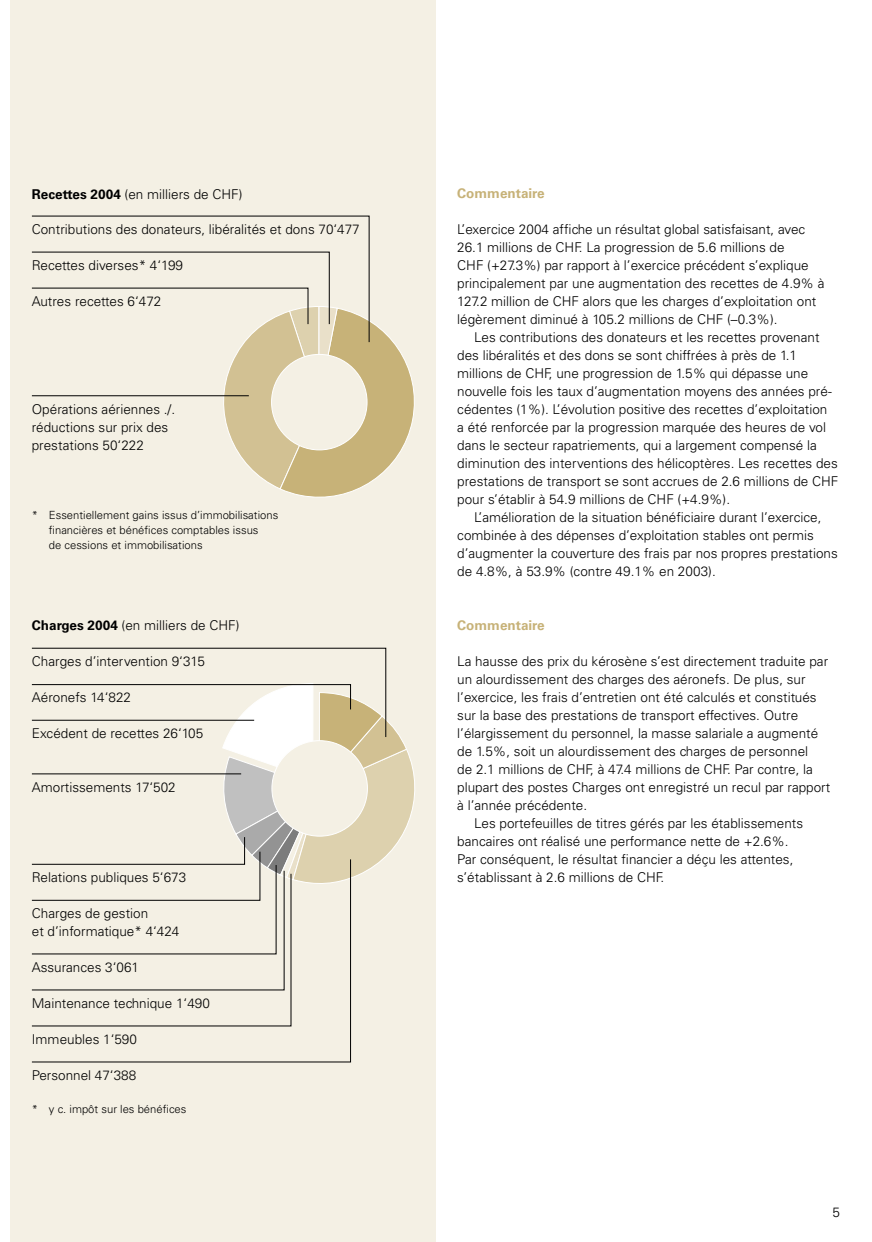
<style>
.page{position:relative;width:872px;height:1242px;background:#fff}
.page>*{position:absolute;margin:0;border:0;box-sizing:border-box;transform-origin:0 0}
._02_Fließtext_Light{font:300 13.5px/18px "Univers";color:#000}
._03_Fliesstext_Bold{font:700 13.5px "Univers";color:#c7b278}
._08_Fussnote{font:300 11.25px/15px "Univers";color:#000}
.s1{font-weight:700}
</style>
<div class="page">
<div style="left:11px;top:0;width:425px;height:1242px;background:#f4f0e4"></div>
<svg style="left:31px;top:215px;width:339px;height:36px"></svg>
<svg style="left:31px;top:251px;width:384px;height:246px"></svg>
<hr style="left:32px;top:395px;width:217px;height:1px;background:#000">
<svg style="left:31px;top:647px;width:384px;height:379px"></svg>
<svg style="left:31px;top:858px;width:320px;height:204px"></svg>
<p class="_02_Fließtext_Light" style="left:32px;top:185px;width:212px"><span class="s1">Recettes 2004</span> (en milliers de CHF)</p>
<p class="_02_Fließtext_Light" style="left:32px;top:220px;width:329px">Contributions des donateurs, libéralités et dons 70‘477</p>
<p class="_02_Fließtext_Light" style="left:32px;top:256px;width:153px">Recettes diverses* 4‘199</p>
<p class="_02_Fließtext_Light" style="left:32px;top:292px;width:131px">Autres recettes 6‘472</p>
<p class="_02_Fließtext_Light" style="left:32px;top:400px;width:145px">Opérations aériennes ./. réductions sur prix des prestations 50‘222</p>
<p class="_08_Fussnote" style="left:49px;top:508px;width:231px;text-indent:-17px">* Essentiellement gains issus d’immobilisations financières et bénéfices comptables issus<br>de cessions et immobilisations</p>
<p class="_02_Fließtext_Light" style="left:32px;top:616px;width:209px"><span class="s1">Charges 2004</span> (en milliers de CHF)</p>
<p class="_02_Fließtext_Light" style="left:32px;top:652px;width:174px">Charges d’intervention 9‘315</p>
<p class="_02_Fließtext_Light" style="left:32px;top:688px;width:101px">Aéronefs 14‘822</p>
<p class="_02_Fließtext_Light" style="left:32px;top:724px;width:173px">Excédent de recettes 26‘105</p>
<p class="_02_Fließtext_Light" style="left:32px;top:778px;width:145px">Amortissements 17‘502</p>
<p class="_02_Fließtext_Light" style="left:32px;top:868px;width:156px">Relations publiques 5‘673</p>
<p class="_02_Fließtext_Light" style="left:32px;top:904px;width:149px">Charges de gestion<br>et d’informatique* 4‘424</p>
<p class="_02_Fließtext_Light" style="left:32px;top:958px;width:109px">Assurances 3‘061</p>
<p class="_02_Fließtext_Light" style="left:32px;top:994px;width:179px">Maintenance technique 1‘490</p>
<p class="_02_Fließtext_Light" style="left:32px;top:1030px;width:107px">Immeubles 1‘590</p>
<p class="_02_Fließtext_Light" style="left:32px;top:1066px;width:106px">Personnel 47‘388</p>
<p class="_08_Fussnote" style="left:32px;top:1102px;width:156px">* y c. impôt sur les bénéfices</p>
<p class="_03_Fliesstext_Bold" style="left:457px;top:185px;width:89px">Commentaire</p>
<p class="_02_Fließtext_Light" style="left:457px;top:220px;width:369px">L’exercice 2004 affiche un résultat global satisfaisant, avec 26.1 millions de CHF. La progression de 5.6 millions de<br>CHF (+27.3%) par rapport à l’exercice précédent s’explique principalement par une augmentation des recettes de 4.9% à 127.2 million de CHF alors que les charges d’exploitation ont légèrement diminué à 105.2 millions de CHF (–0.3%).</p>
<p class="_02_Fließtext_Light" style="left:457px;top:328px;width:383px;text-indent:17px">Les contributions des donateurs et les recettes provenant des libéralités et des dons se sont chiffrées à près de 1.1 millions de CHF, une progression de 1.5% qui dépasse une nouvelle fois les taux d’augmentation moyens des années pré&shy;cédentes (1%). L’évolution positive des recettes d’exploitation<br>a été renforcée par la progression marquée des heures de vol dans le secteur rapatriements, qui a largement compensé la diminution des interventions des hélicoptères. Les recettes des prestations de transport se sont accrues de 2.6 millions de CHF pour s’établir à 54.9 millions de CHF (+4.9%).</p>
<p class="_02_Fließtext_Light" style="left:457px;top:508px;width:382px;text-indent:17px">L’amélioration de la situation bénéficiaire durant l’exercice, combinée à des dépenses d’exploitation stables ont permis d’augmenter la couverture des frais par nos propres prestations de 4.8%, à 53.9% (contre 49.1% en 2003).</p>
<p class="_03_Fliesstext_Bold" style="left:457px;top:617px;width:89px">Commentaire</p>
<p class="_02_Fließtext_Light" style="left:457px;top:652px;width:374px">La hausse des prix du kérosène s’est directement traduite par un alourdissement des charges des aéronefs. De plus, sur l’exercice, les frais d’entretien ont été calculés et constitués sur la base des prestations de transport effectives. Outre l’élargissement du personnel, la masse salariale a augmenté de 1.5%, soit un alourdissement des charges de personnel<br>de 2.1 millions de CHF, à 47.4 millions de CHF. Par contre, la plupart des postes Charges ont enregistré un recul par rapport à l’année précédente.</p>
<p class="_02_Fließtext_Light" style="left:457px;top:814px;width:347px;text-indent:17px">Les portefeuilles de titres gérés par les établissements bancaires ont réalisé une performance nette de +2.6%.<br>Par conséquent, le résultat financier a déçu les attentes, s’établissant à 2.6 millions de CHF.</p>
<p class="_02_Fließtext_Light" style="left:832px;top:1203px;width:9px">5</p>
</div>
